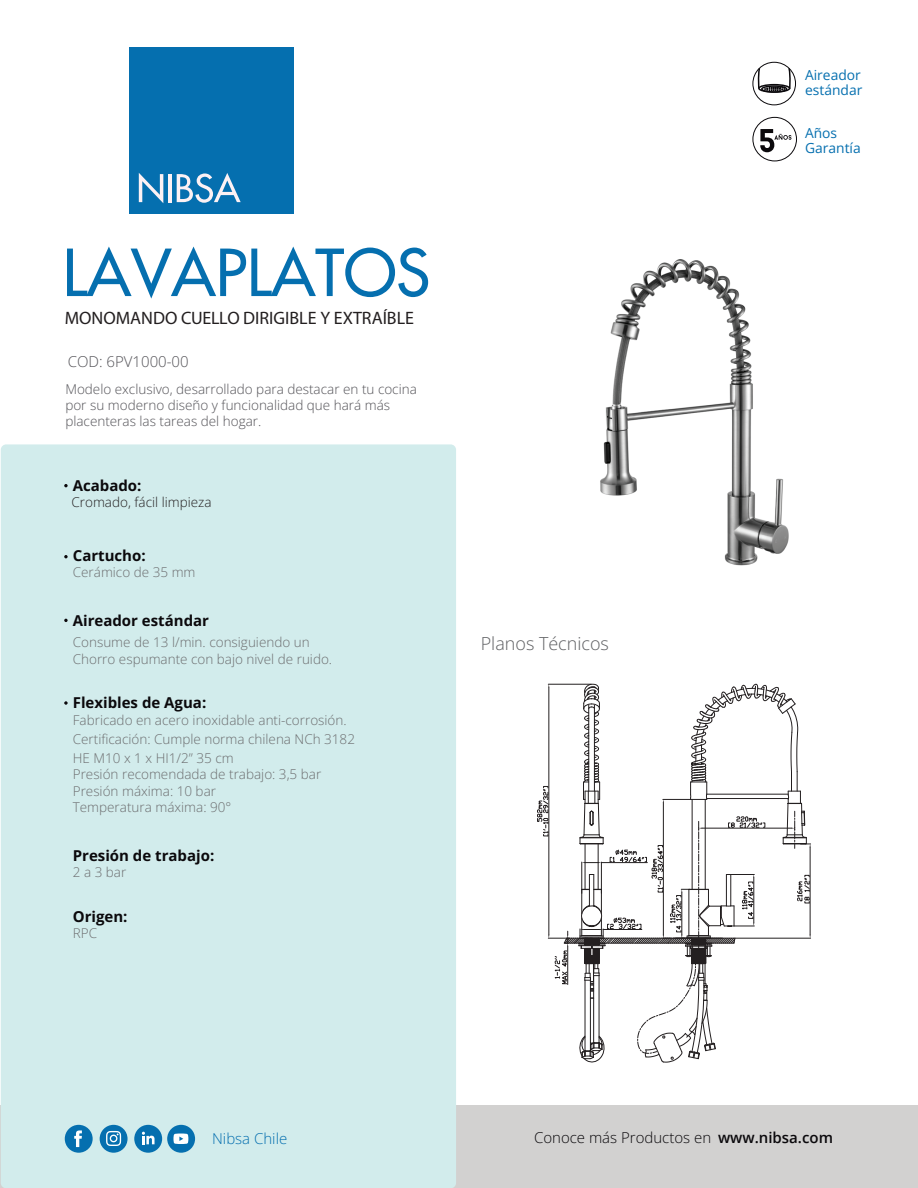
<style>
.page{position:relative;width:918px;height:1188px;background:#fff}
.page>*{position:absolute;margin:0;border:0;box-sizing:border-box;transform-origin:0 0}
.t1{font:500 63px "Futura Com";color:#056faf}
.t2{font:18px "Myriad Pro";color:#231f20}
.t3{font:300 18px "Open Sans";color:#5e5f62}
.t4{font:700 15px "Open Sans";color:#0b090c}
.t5{font:300 15px "Open Sans";color:#0b090c}
.t6{font:300 15px "Open Sans";color:#535257}
.t7{font:300 15px "Open Sans";color:#056faf}
.t8{font:13.8px/15.6px "Open Sans";color:#056faf}
.t9{font:300 13.5px/19.4px "Open Sans";color:#6c6d6f}
.t10{font:300 13.5px/16.2px "Open Sans";color:#535257}
.t11{font:300 13.5px "Open Sans";color:#231f20}
.s1{font-weight:600}
</style>
<div class="page">
<div style="left:0;top:1106px;width:918px;height:82px;background:#d2d1d0"></div>
<div style="left:1px;top:444px;width:455px;height:744px;background:#d2ecec;border-radius:5px"></div>
<div style="left:129px;top:47px;width:165px;height:167px;background:#056faf"></div>
<svg style="left:139px;top:173px;width:24px;height:30px"></svg>
<hr style="left:168px;top:174px;width:4px;height:28px;background:#fcf1f4">
<svg style="left:177px;top:173px;width:64px;height:30px"></svg>
<div style="left:65px;top:1125px;width:28px;height:28px;background:#056faf;border-radius:50%"></div>
<div style="left:100px;top:1125px;width:28px;height:28px;background:#056faf;border-radius:50%"></div>
<div style="left:134px;top:1125px;width:28px;height:28px;background:#056faf;border-radius:50%"></div>
<div style="left:167px;top:1125px;width:28px;height:28px;background:#056faf;border-radius:50%"></div>
<svg style="left:173px;top:1134px;width:15px;height:10px"></svg>
<svg style="left:142px;top:1132px;width:13px;height:12px"></svg>
<svg style="left:106px;top:1131px;width:15px;height:15px"></svg>
<svg style="left:74px;top:1130px;width:8px;height:17px"></svg>
<svg style="left:64px;top:484px;width:4px;height:3px"></svg>
<svg style="left:64px;top:555px;width:4px;height:3px"></svg>
<svg style="left:64px;top:619px;width:4px;height:3px"></svg>
<svg style="left:64px;top:701px;width:4px;height:4px"></svg>
<svg style="left:760px;top:129px;width:31px;height:23px"></svg>
<div style="left:753px;top:117px;width:44px;height:44px;border:1px solid #0b090c;border-radius:50%"></div>
<div style="left:753px;top:62px;width:43px;height:43px;border:1px solid #0b090c;border-radius:50%"></div>
<div style="left:758px;top:84px;width:32px;height:9px;border:2px solid #0b090c;border-radius:50%"></div>
<svg style="left:757px;top:67px;width:34px;height:24px"></svg>
<div style="left:754px;top:175px;width:44px;height:44px;border:1px solid #0b090c;border-radius:50%"></div>
<svg style="left:758px;top:179px;width:38px;height:38px"></svg>
<img style="left:600px;top:259px;width:189px;height:307px">
<svg style="left:537px;top:684px;width:274px;height:379px"></svg>
<h1 class="t1" style="left:62px;top:226px;width:369px">LAVAPLATOS</h1>
<h2 class="t2" style="left:65px;top:307px;width:351px">MONOMANDO CUELLO DIRIGIBLE Y EXTRAÍBLE</h2>
<p class="t6" style="left:68px;top:351px;width:123px">COD: 6PV1000-00</p>
<p class="t10" style="left:65px;top:381px;width:353px">Modelo exclusivo, desarrollado para destacar en tu cocina por su moderno diseño y funcionalidad que hará más placenteras las tareas del hogar.</p>
<p class="t4" style="left:73px;top:475px;width:70px">Acabado:</p>
<p class="t11" style="left:72px;top:493px;width:142px">Cromado, fácil limpieza</p>
<p class="t4" style="left:73px;top:545px;width:74px">Cartucho:</p>
<p class="t9" style="left:73px;top:562px;width:124px">Cerámico de 35 mm</p>
<p class="t4" style="left:73px;top:610px;width:138px">Aireador estándar</p>
<p class="t9" style="left:73px;top:633px;width:261px;line-height:17.5px">Consume de 13 l/min. consiguiendo un<br>Chorro espumante con bajo nivel de ruido.</p>
<p class="t4" style="left:73px;top:692px;width:135px">Flexibles de Agua:</p>
<p class="t9" style="left:73px;top:710px;width:284px">Fabricado en acero inoxidable anti-corrosión.<br>Certificación: Cumple norma chilena NCh 3182<br>HE M10 x 1 x HI1/2” 35 cm</p>
<p class="t9" style="left:73px;top:766px;width:250px;line-height:16.2px">Presión recomendada de trabajo: 3,5 bar<br>Presión máxima: 10 bar<br>Temperatura máxima: 90°</p>
<p class="t4" style="left:73px;top:845px;width:143px">Presión de trabajo:</p>
<p class="t9" style="left:73px;top:862px;width:55px">2 a 3 bar</p>
<p class="t4" style="left:73px;top:906px;width:56px">Origen:</p>
<p class="t9" style="left:73px;top:923px;width:26px">RPC</p>
<h2 class="t3" style="left:481px;top:632px;width:130px">Planos Técnicos</h2>
<p class="t8" style="left:805px;top:67px;width:59px">Aireador estándar</p>
<p class="t8" style="left:805px;top:125px;width:57px">Años<br>Garantía</p>
<p class="t7" style="left:212px;top:1128px;width:77px">Nibsa Chile</p>
<p class="t5" style="left:534px;top:1128px;width:300px">Conoce más Productos en <span class="s1">www.nibsa.com</span></p>
</div>
